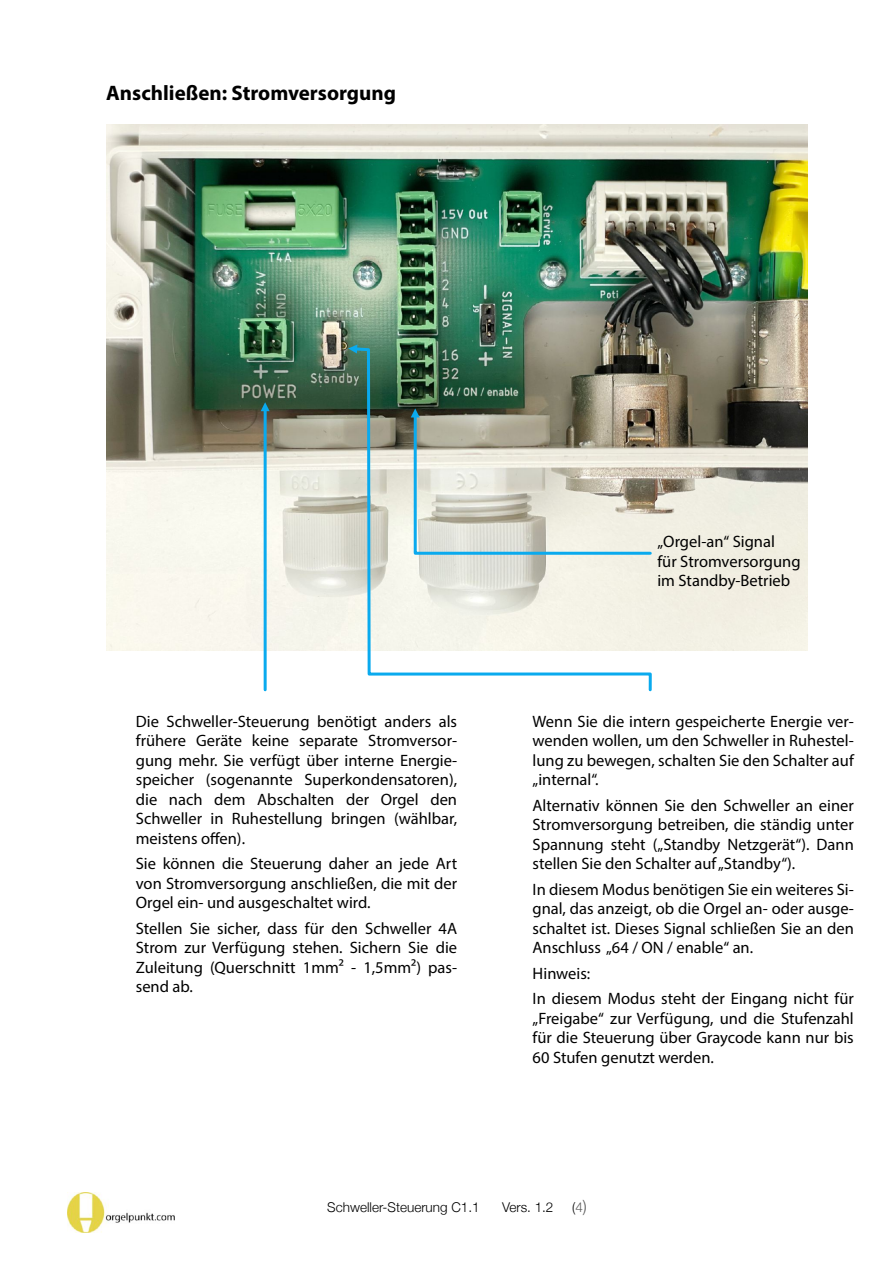
<style>
.page{position:relative;width:893px;height:1263px;background:#fff}
.page>*{position:absolute;margin:0;border:0;box-sizing:border-box;transform-origin:0 0}
.t1{font:700 21px "Myriad Pro";color:#000}
.t2{font:16.5px "Myriad Pro";color:#000}
.t3{font:300 16.5px "Helvetica Neue";color:#595959}
.t4{font:300 13.5px "Helvetica Neue";color:#000}
.s1{color:#595959}
</style>
<div class="page">
<img style="left:68px;top:1192px;width:107px;height:41px">
<img style="left:106px;top:125px;width:702px;height:526px">
<svg style="left:261px;top:402px;width:9px;height:9px"></svg>
<hr style="left:264px;top:409px;width:3px;height:281px;background:#0aaaee">
<svg style="left:348px;top:344px;width:4px;height:9px"></svg>
<img style="left:352px;top:124px;width:301px;height:568px">
<svg style="left:411px;top:408px;width:242px;height:148px;background:#c2c4b8"></svg>
<p class="t1" style="left:106px;top:84px;width:291px">Anschließen: Stromversorgung</p>
<p class="t2" style="left:136px;top:714px;width:323px">Die Schweller-Steuerung benötigt anders als</p>
<p class="t2" style="left:136px;top:734px;width:323px">frühere Geräte keine separate Stromversor-</p>
<p class="t2" style="left:136px;top:753px;width:323px">gung mehr. Sie verfügt über interne Energie-</p>
<p class="t2" style="left:136px;top:773px;width:323px">speicher (sogenannte Superkondensatoren),</p>
<p class="t2" style="left:136px;top:792px;width:323px">die nach dem Abschalten der Orgel den</p>
<p class="t2" style="left:136px;top:812px;width:323px">Schweller in Ruhestellung bringen (wählbar,</p>
<p class="t2" style="left:136px;top:831px;width:111px">meistens offen).</p>
<p class="t2" style="left:136px;top:857px;width:323px">Sie können die Steuerung daher an jede Art</p>
<p class="t2" style="left:136px;top:876px;width:323px">von Stromversorgung anschließen, die mit der</p>
<p class="t2" style="left:136px;top:896px;width:236px">Orgel ein- und ausgeschaltet wird.</p>
<p class="t2" style="left:136px;top:921px;width:323px">Stellen Sie sicher, dass für den Schweller 4A</p>
<p class="t2" style="left:136px;top:941px;width:323px">Strom zur Verfügung stehen. Sichern Sie die</p>
<p class="t2" style="left:136px;top:960px;width:323px">Zuleitung (Querschnitt 1mm2 - 1,5mm2) pas-</p>
<p class="t2" style="left:136px;top:980px;width:59px">send ab.</p>
<p class="t2" style="left:657px;top:535px;width:119px">„Orgel-an“ Signal</p>
<p class="t2" style="left:657px;top:554px;width:145px">für Stromversorgung</p>
<p class="t2" style="left:657px;top:574px;width:134px">im Standby-Betrieb</p>
<p class="t2" style="left:533px;top:714px;width:323px">Wenn Sie die intern gespeicherte Energie ver-</p>
<p class="t2" style="left:533px;top:734px;width:323px">wenden wollen, um den Schweller in Ruhestel-</p>
<p class="t2" style="left:533px;top:753px;width:323px">lung zu bewegen, schalten Sie den Schalter auf</p>
<p class="t2" style="left:533px;top:773px;width:68px">„internal“.</p>
<p class="t2" style="left:533px;top:798px;width:323px">Alternativ können Sie den Schweller an einer</p>
<p class="t2" style="left:533px;top:818px;width:323px">Stromversorgung betreiben, die ständig unter</p>
<p class="t2" style="left:533px;top:837px;width:323px">Spannung steht („Standby Netzgerät“). Dann</p>
<p class="t2" style="left:533px;top:857px;width:264px">stellen Sie den Schalter auf „Standby“).</p>
<p class="t2" style="left:533px;top:882px;width:323px">In diesem Modus benötigen Sie ein weiteres Si-</p>
<p class="t2" style="left:533px;top:902px;width:323px">gnal, das anzeigt, ob die Orgel an- oder ausge-</p>
<p class="t2" style="left:533px;top:921px;width:323px">schaltet ist. Dieses Signal schließen Sie an den</p>
<p class="t2" style="left:533px;top:941px;width:222px">Anschluss „64 / ON / enable“ an.</p>
<p class="t2" style="left:533px;top:966px;width:59px">Hinweis:</p>
<p class="t2" style="left:533px;top:992px;width:323px">In diesem Modus steht der Eingang nicht für</p>
<p class="t2" style="left:533px;top:1011px;width:323px">„Freigabe“ zur Verfügung, und die Stufenzahl</p>
<p class="t2" style="left:533px;top:1031px;width:323px">für die Steuerung über Graycode kann nur bis</p>
<p class="t2" style="left:533px;top:1050px;width:183px">60 Stufen genutzt werden.</p>
<p class="t4" style="left:327px;top:1199px;width:154px">Schweller-Steuerung C1.1</p>
<p class="t4" style="left:502px;top:1199px;width:53px">Vers. 1.2</p>
<p class="t4" style="left:572px;top:1199px;width:12px">(<span class="s1">4</span></p>
<p class="t3" style="left:583px;top:1196px;width:5px">)</p>
</div>
